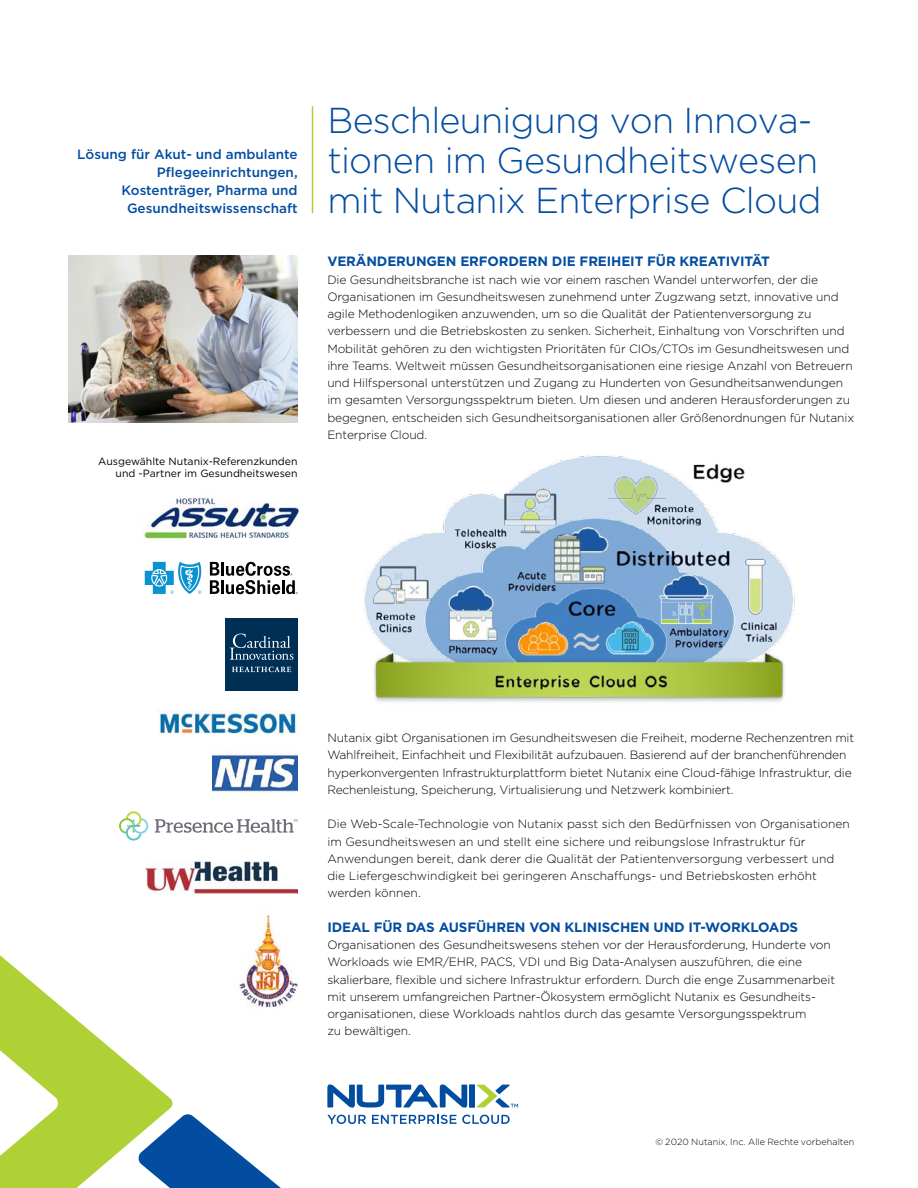
<style>
.page{position:relative;width:918px;height:1188px;background:#fff}
.page>*{position:absolute;margin:0;border:0;box-sizing:border-box;transform-origin:0 0}
.t1{font:300 36px/40.2px "Gotham";letter-spacing:-.02em;color:#034da1}
.t2{font:700 13.5px "Gotham";letter-spacing:-.01em;color:#034da1}
.t3{font:500 13.5px/18px "Gotham";color:#034da1;text-align:right}
.t4{font:300 12px/17.2px "Gotham";letter-spacing:-.01em;color:#000}
.t5{font:10.5px/12.6px "Gotham";color:#000;text-align:right}
.t6{font:300 9px "Gotham";letter-spacing:.005em;color:#000}
</style>
<div class="page">
<svg style="left:0;top:955px;width:281px;height:233px"></svg>
<svg style="left:477px;top:1085px;width:41px;height:22px"></svg>
<div style="left:469px;top:1085px;width:6px;height:22px;background:#034da1"></div>
<svg style="left:327px;top:1084px;width:140px;height:24px"></svg>
<svg style="left:327px;top:1115px;width:39px;height:9px"></svg>
<svg style="left:372px;top:1115px;width:138px;height:9px"></svg>
<hr style="left:312px;top:106px;width:1px;height:107px;background:#afd135">
<img style="left:69px;top:256px;width:229px;height:166px">
<img style="left:364px;top:455px;width:431px;height:247px">
<img style="left:212px;top:755px;width:86px;height:38px">
<img style="left:159px;top:711px;width:139px;height:23px">
<div style="left:225px;top:618px;width:73px;height:73px;background:#002f56"></div>
<svg style="left:230px;top:634px;width:63px;height:26px"></svg>
<svg style="left:232px;top:667px;width:59px;height:5px"></svg>
<hr style="left:221px;top:562px;width:3px;height:14px;background:#010101">
<svg style="left:210px;top:562px;width:9px;height:32px"></svg>
<hr style="left:221px;top:580px;width:3px;height:14px;background:#010101">
<svg style="left:145px;top:562px;width:57px;height:32px"></svg>
<svg style="left:226px;top:562px;width:72px;height:32px"></svg>
<img style="left:235px;top:914px;width:63px;height:99px">
<svg style="left:119px;top:811px;width:29px;height:30px"></svg>
<svg style="left:155px;top:819px;width:143px;height:14px"></svg>
<img style="left:146px;top:861px;width:152px;height:33px">
<img style="left:141px;top:491px;width:162px;height:48px">
<p class="t3" style="left:77px;top:145px;width:222px">Lösung für Akut- und ambulante<br>Pflegeeinrichtungen,<br>Kostenträger, Pharma und<br>Gesundheitswissenschaft</p>
<p class="t5" style="left:98px;top:455px;width:201px">Ausgewählte Nutanix-Referenzkunden und -Partner im Gesundheitswesen</p>
<h1 class="t1" style="left:327px;top:99px;width:496px">Beschleunigung von Innova&shy;tionen im Gesundheitswesen mit Nutanix Enterprise Cloud</h1>
<p class="t2" style="left:327px;top:253px;width:444px">VERÄNDERUNGEN ERFORDERN DIE FREIHEIT FÜR KREATIVITÄT</p>
<p class="t4" style="left:327px;top:270px;width:528px">Die Gesundheitsbranche ist nach wie vor einem raschen Wandel unterworfen, der die Organisationen im Gesundheitswesen zunehmend unter Zugzwang setzt, innovative und agile Methodenlogiken anzuwenden, um so die Qualität der Patientenversorgung zu verbessern und die Betriebskosten zu senken. Sicherheit, Einhaltung von Vorschriften und Mobilität gehören zu den wichtigsten Prioritäten für CIOs/CTOs im Gesundheitswesen und ihre Teams. Weltweit müssen Gesundheitsorganisationen eine riesige Anzahl von Betreuern und Hilfspersonal unterstützen und Zugang zu Hunderten von Gesundheitsanwendungen im gesamten Versorgungsspektrum bieten. Um diesen und anderen Herausforderungen zu begegnen, entscheiden sich Gesundheitsorganisationen aller Größenordnungen für Nutanix Enterprise Cloud.</p>
<p class="t4" style="left:327px;top:729px;width:528px">Nutanix gibt Organisationen im Gesundheitswesen die Freiheit, moderne Rechenzentren mit Wahlfreiheit, Einfachheit und Flexibilität aufzubauen. Basierend auf der branchenführenden hyperkonvergenten Infrastrukturplattform bietet Nutanix eine Cloud-fähige Infrastruktur, die Rechenleistung, Speicherung, Virtualisierung und Netzwerk kombiniert.</p>
<p class="t4" style="left:327px;top:815px;width:524px">Die Web-Scale-Technologie von Nutanix passt sich den Bedürfnissen von Organisationen im Gesundheitswesen an und stellt eine sichere und reibungslose Infrastruktur für Anwendungen bereit, dank derer die Qualität der Patientenversorgung verbessert und die Liefergeschwindigkeit bei geringeren Anschaffungs- und Betriebskosten erhöht werden können.</p>
<p class="t2" style="left:327px;top:918px;width:472px">IDEAL FÜR DAS AUSFÜHREN VON KLINISCHEN UND IT-WORKLOADS</p>
<p class="t4" style="left:327px;top:936px;width:509px">Organisationen des Gesundheitswesens stehen vor der Herausforderung, Hunderte von Workloads wie EMR/EHR, PACS, VDI und Big Data-Analysen auszuführen, die eine skalierbare, flexible und sichere Infrastruktur erfordern. Durch die enge Zusammenarbeit mit unserem umfangreichen Partner-Ökosystem ermöglicht Nutanix es Gesundheits&shy;organisationen, diese Workloads nahtlos durch das gesamte Versorgungsspektrum<br>zu bewältigen.</p>
<p class="t6" style="left:656px;top:1137px;width:200px">© 2020 Nutanix, Inc. Alle Rechte vorbehalten</p>
</div>
